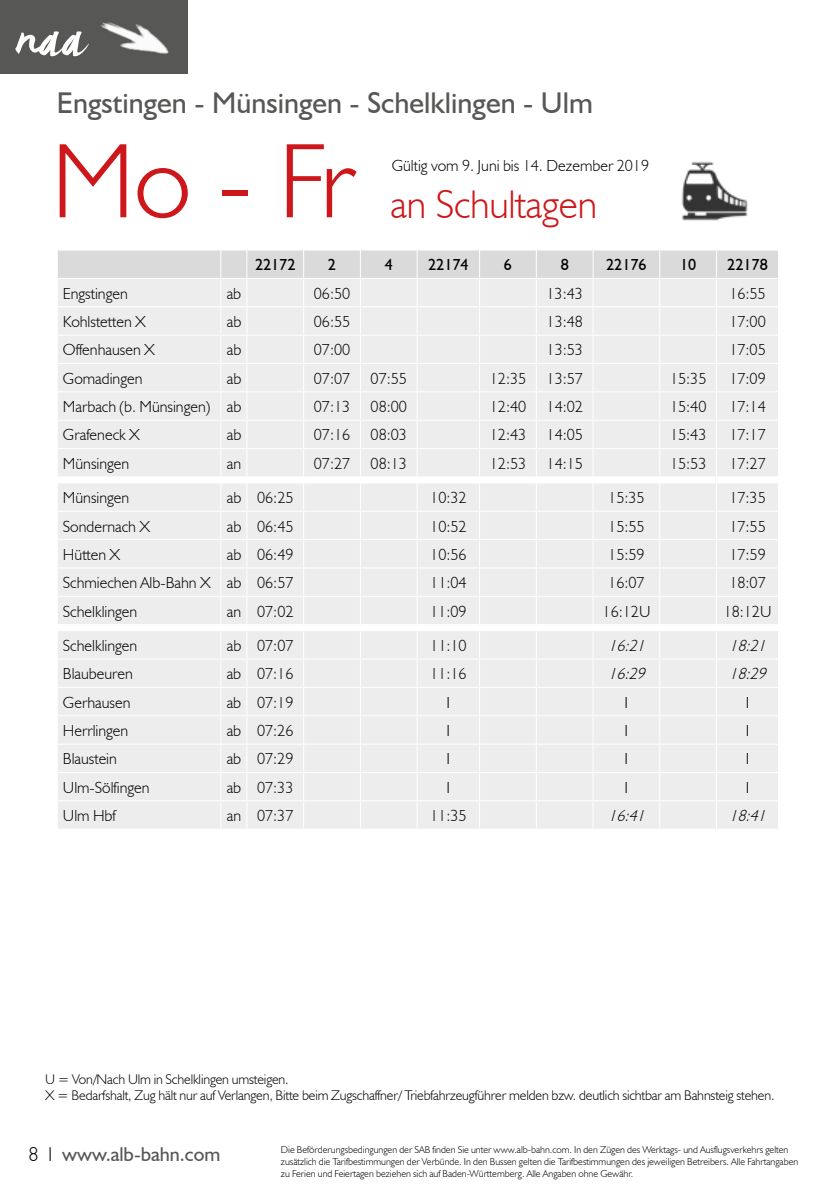
<style>
.page{position:relative;width:840px;height:1191px;background:#fff}
.page>*{position:absolute;margin:0;border:0;box-sizing:border-box;transform-origin:0 0}
.t1{font:300 106.8px "Humanist 521 BT";color:#cd171a}
.t2{font:57.6px "DK Summer Romance";color:#fff}
.t3{font:300 40px "Humanist 521 BT";letter-spacing:-.005em;color:#cd171a}
.t4{font:30px "Humanist 521 BT";color:#575756}
.t5{font:20px "Humanist 521 BT";color:#575756}
.t6{font:300 16px "Humanist 521 BT";color:#000}
.t7{font:italic 300 16px "Humanist 521 BT";color:#000}
.t8{font:16px "Humanist 521 BT";color:#000}
.t9{font:300 14px/16.8px "Humanist 521 BT";letter-spacing:-.01em;color:#000}
.t10{font:300 10px/12px "Humanist 521 BT";color:#000}
.s1{font-weight:300;color:#000}
</style>
<div class="page">
<svg style="left:58px;top:250px;width:720px;height:579px;background:#ededed"></svg>
<hr style="left:247px;top:828px;width:56px;height:1px;background:#fff">
<hr style="left:303px;top:828px;width:57px;height:1px;background:#fff">
<hr style="left:360px;top:828px;width:57px;height:1px;background:#fff">
<hr style="left:417px;top:828px;width:62px;height:1px;background:#fff">
<hr style="left:479px;top:828px;width:57px;height:1px;background:#fff">
<hr style="left:536px;top:828px;width:56px;height:1px;background:#fff">
<hr style="left:592px;top:828px;width:67px;height:1px;background:#fff">
<hr style="left:659px;top:828px;width:57px;height:1px;background:#fff">
<hr style="left:716px;top:828px;width:62px;height:1px;background:#fff">
<img style="left:681px;top:161px;width:67px;height:60px">
<div style="left:0;top:0;width:187px;height:74px;background:#575756"></div>
<img style="left:100px;top:22px;width:69px;height:32px">
<h2 class="t2" style="left:14px;top:3px;width:74px">naa</h2>
<h3 class="t4" style="left:57px;top:85px;width:537px">Engstingen - Münsingen - Schelklingen - Ulm</h3>
<h1 class="t1" style="left:51px;top:115px;width:305px">Mo - Fr</h1>
<p class="t6" style="left:391px;top:156px;width:259px">Gültig vom 9. Juni bis 14. Dezember 2019</p>
<h3 class="t3" style="left:390px;top:179px;width:208px">an Schultagen</h3>
<p class="t8" style="left:255px;top:255px;width:42px">22172</p>
<p class="t8" style="left:328px;top:255px;width:10px">2</p>
<p class="t8" style="left:384px;top:255px;width:10px">4</p>
<p class="t8" style="left:428px;top:255px;width:42px">22174</p>
<p class="t8" style="left:503px;top:255px;width:10px">6</p>
<p class="t8" style="left:560px;top:255px;width:10px">8</p>
<p class="t8" style="left:606px;top:255px;width:42px">22176</p>
<p class="t8" style="left:679px;top:255px;width:18px">10</p>
<p class="t8" style="left:726px;top:255px;width:42px">22178</p>
<p class="t6" style="left:63px;top:283px;width:66px">Engstingen</p>
<p class="t6" style="left:226px;top:283px;width:16px">ab</p>
<p class="t6" style="left:314px;top:283px;width:38px">06:50</p>
<p class="t6" style="left:546px;top:283px;width:38px">13:43</p>
<p class="t6" style="left:729px;top:283px;width:38px">16:55</p>
<p class="t6" style="left:63px;top:312px;width:84px">Kohlstetten X</p>
<p class="t6" style="left:226px;top:312px;width:16px">ab</p>
<p class="t6" style="left:314px;top:312px;width:38px">06:55</p>
<p class="t6" style="left:546px;top:312px;width:38px">13:48</p>
<p class="t6" style="left:729px;top:312px;width:38px">17:00</p>
<p class="t6" style="left:63px;top:340px;width:93px">Offenhausen X</p>
<p class="t6" style="left:227px;top:340px;width:16px">ab</p>
<p class="t6" style="left:314px;top:340px;width:38px">07:00</p>
<p class="t6" style="left:546px;top:340px;width:38px">13:53</p>
<p class="t6" style="left:729px;top:340px;width:38px">17:05</p>
<p class="t6" style="left:63px;top:368px;width:81px">Gomadingen</p>
<p class="t6" style="left:227px;top:368px;width:16px">ab</p>
<p class="t6" style="left:314px;top:368px;width:38px">07:07</p>
<p class="t6" style="left:370px;top:368px;width:38px">07:55</p>
<p class="t6" style="left:489px;top:368px;width:38px">12:35</p>
<p class="t6" style="left:546px;top:368px;width:38px">13:57</p>
<p class="t6" style="left:669px;top:368px;width:38px">15:35</p>
<p class="t6" style="left:729px;top:368px;width:38px">17:09</p>
<p class="t6" style="left:63px;top:397px;width:180px">Marbach (b. Münsingen) ab</p>
<p class="t6" style="left:314px;top:397px;width:38px">07:13</p>
<p class="t6" style="left:370px;top:397px;width:38px">08:00</p>
<p class="t6" style="left:489px;top:397px;width:38px">12:40</p>
<p class="t6" style="left:546px;top:397px;width:38px">14:02</p>
<p class="t6" style="left:669px;top:397px;width:38px">15:40</p>
<p class="t6" style="left:729px;top:397px;width:38px">17:14</p>
<p class="t6" style="left:63px;top:425px;width:78px">Grafeneck X</p>
<p class="t6" style="left:227px;top:425px;width:16px">ab</p>
<p class="t6" style="left:314px;top:425px;width:38px">07:16</p>
<p class="t6" style="left:370px;top:425px;width:38px">08:03</p>
<p class="t6" style="left:489px;top:425px;width:38px">12:43</p>
<p class="t6" style="left:546px;top:425px;width:38px">14:05</p>
<p class="t6" style="left:669px;top:425px;width:38px">15:43</p>
<p class="t6" style="left:729px;top:425px;width:38px">17:17</p>
<p class="t6" style="left:63px;top:453px;width:68px">Münsingen</p>
<p class="t6" style="left:227px;top:453px;width:16px">an</p>
<p class="t6" style="left:314px;top:453px;width:38px">07:27</p>
<p class="t6" style="left:370px;top:453px;width:38px">08:13</p>
<p class="t6" style="left:489px;top:453px;width:38px">12:53</p>
<p class="t6" style="left:546px;top:453px;width:38px">14:15</p>
<p class="t6" style="left:669px;top:453px;width:38px">15:53</p>
<p class="t6" style="left:729px;top:453px;width:38px">17:27</p>
<p class="t6" style="left:63px;top:488px;width:68px">Münsingen</p>
<p class="t6" style="left:227px;top:488px;width:68px">ab 06:25</p>
<p class="t6" style="left:430px;top:488px;width:38px">10:32</p>
<p class="t6" style="left:608px;top:488px;width:38px">15:35</p>
<p class="t6" style="left:729px;top:488px;width:38px">17:35</p>
<p class="t6" style="left:63px;top:516px;width:89px">Sondernach X</p>
<p class="t6" style="left:227px;top:516px;width:68px">ab 06:45</p>
<p class="t6" style="left:430px;top:516px;width:38px">10:52</p>
<p class="t6" style="left:608px;top:516px;width:38px">15:55</p>
<p class="t6" style="left:729px;top:516px;width:38px">17:55</p>
<p class="t6" style="left:63px;top:544px;width:59px">Hütten X</p>
<p class="t6" style="left:227px;top:544px;width:68px">ab 06:49</p>
<p class="t6" style="left:430px;top:544px;width:38px">10:56</p>
<p class="t6" style="left:608px;top:544px;width:38px">15:59</p>
<p class="t6" style="left:729px;top:544px;width:38px">17:59</p>
<p class="t6" style="left:63px;top:573px;width:232px">Schmiechen Alb-Bahn X ab 06:57</p>
<p class="t6" style="left:430px;top:573px;width:38px">11:04</p>
<p class="t6" style="left:608px;top:573px;width:38px">16:07</p>
<p class="t6" style="left:729px;top:573px;width:38px">18:07</p>
<p class="t6" style="left:63px;top:601px;width:76px">Schelklingen</p>
<p class="t6" style="left:227px;top:601px;width:68px">an 07:02</p>
<p class="t6" style="left:430px;top:601px;width:38px">11:09</p>
<p class="t6" style="left:602px;top:601px;width:49px">16:12U</p>
<p class="t6" style="left:723px;top:601px;width:49px">18:12U</p>
<p class="t6" style="left:63px;top:635px;width:76px">Schelklingen</p>
<p class="t6" style="left:227px;top:635px;width:68px">ab 07:07</p>
<p class="t6" style="left:430px;top:635px;width:38px">11:10</p>
<p class="t7" style="left:608px;top:635px;width:43px">16:21</p>
<p class="t7" style="left:729px;top:635px;width:43px">18:21</p>
<p class="t6" style="left:63px;top:664px;width:71px">Blaubeuren</p>
<p class="t6" style="left:226px;top:664px;width:68px">ab 07:16</p>
<p class="t6" style="left:430px;top:664px;width:38px">11:16</p>
<p class="t7" style="left:608px;top:664px;width:43px">16:29</p>
<p class="t7" style="left:729px;top:664px;width:43px">18:29</p>
<p class="t6" style="left:63px;top:692px;width:69px">Gerhausen</p>
<p class="t6" style="left:226px;top:692px;width:68px">ab 07:19</p>
<p class="t6" style="left:446px;top:692px;width:5px">I</p>
<p class="t6" style="left:624px;top:692px;width:5px">I</p>
<p class="t6" style="left:745px;top:692px;width:5px">I</p>
<p class="t6" style="left:63px;top:720px;width:67px">Herrlingen</p>
<p class="t6" style="left:226px;top:720px;width:68px">ab 07:26</p>
<p class="t6" style="left:446px;top:720px;width:5px">I</p>
<p class="t6" style="left:624px;top:720px;width:5px">I</p>
<p class="t6" style="left:745px;top:720px;width:5px">I</p>
<p class="t6" style="left:63px;top:749px;width:55px">Blaustein</p>
<p class="t6" style="left:226px;top:749px;width:68px">ab 07:29</p>
<p class="t6" style="left:446px;top:749px;width:5px">I</p>
<p class="t6" style="left:624px;top:749px;width:5px">I</p>
<p class="t6" style="left:745px;top:749px;width:5px">I</p>
<p class="t6" style="left:63px;top:777px;width:88px">Ulm-Sölfingen</p>
<p class="t6" style="left:226px;top:777px;width:68px">ab 07:33</p>
<p class="t6" style="left:446px;top:777px;width:5px">I</p>
<p class="t6" style="left:624px;top:777px;width:5px">I</p>
<p class="t6" style="left:745px;top:777px;width:5px">I</p>
<p class="t6" style="left:63px;top:806px;width:54px">Ulm Hbf</p>
<p class="t6" style="left:227px;top:806px;width:68px">an 07:37</p>
<p class="t6" style="left:430px;top:806px;width:38px">11:35</p>
<p class="t7" style="left:608px;top:806px;width:43px">16:41</p>
<p class="t7" style="left:729px;top:806px;width:43px">18:41</p>
<p class="t9" style="left:45px;top:1070px;width:730px">U = Von/Nach Ulm in Schelklingen umsteigen.<br>X = Bedarfshalt, Zug hält nur auf Verlangen, Bitte beim Zugschaffner/ Triebfahrzeugführer melden bzw. deutlich sichtbar am Bahnsteig stehen.</p>
<p class="t5" style="left:28px;top:1141px;width:193px"><span class="s1">8 l</span> www.alb-bahn.com</p>
<p class="t10" style="left:281px;top:1143px;width:518px">Die Beförderungsbedingungen der SAB finden Sie unter www.alb-bahn.com. In den Zügen des Werktags- und Ausflugsverkehrs gelten zusätzlich die Tarifbestimmungen der Verbünde. In den Bussen gelten die Tarifbestimmungen des jeweiligen Betreibers. Alle Fahrtangaben zu Ferien und Feiertagen beziehen sich auf Baden-Württemberg. Alle Angaben ohne Gewähr.</p>
</div>
